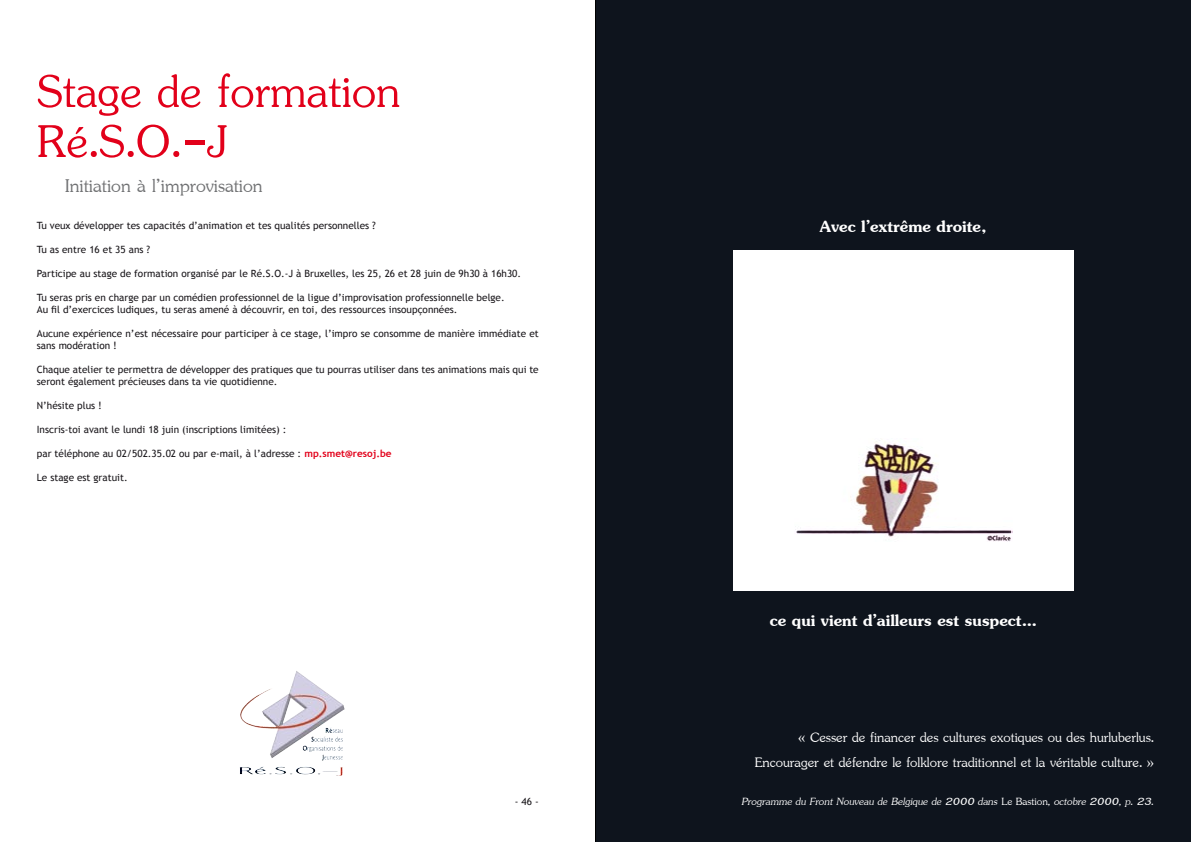
<style>
.page{position:relative;width:1191px;height:842px;background:#fff}
.page>*{position:absolute;margin:0;border:0;box-sizing:border-box;transform-origin:0 0}
.t1{font:70px/50px "Jasmine UPC";color:#e2001a}
.t2{font:28.1px "Jasmine UPC";color:#707173}
.t3{font:25px "Jasmine UPC Bold";color:#fff}
.t4{font:21px/25.2px "Jasmine UPC";color:#fff;text-align:right}
.t5{font:16px "Jasmine UPC Italic";color:#fff}
.t6{font:10px/12px "Trebuchet MS";color:#1a171b}
.s1{font-weight:700;color:#e2001a}
.s2{font-family:"Jasmine UPC"}
</style>
<div class="page">
<div style="left:595px;top:0;width:596px;height:842px;background:#0e141d"></div>
<hr style="left:595px;top:0;width:1px;height:842px;background:#000">
<div style="left:733px;top:251px;width:340px;height:340px;background:#fff"></div>
<img style="left:795px;top:441px;width:217px;height:100px">
<img style="left:240px;top:689px;width:38px;height:69px">
<h1 class="t1" style="left:37px;top:61px;width:365px">Stage de formation<br>Ré.S.O.-J</h1>
<h2 class="t2" style="left:65px;top:166px;width:199px">Initiation à l’improvisation</h2>
<p class="t6" style="left:37px;top:219px;width:340px">Tu veux développer tes capacités d’animation et tes qualités personnelles ?</p>
<p class="t6" style="left:37px;top:243px;width:115px">Tu as entre 16 et 35 ans ?</p>
<p class="t6" style="left:37px;top:267px;width:486px">Participe au stage de formation organisé par le Ré.S.O.-J à Bruxelles, les 25, 26 et 28 juin de 9h30 à 16h30.</p>
<p class="t6" style="left:37px;top:291px;width:469px">Tu seras pris en charge par un comédien professionnel de la ligue d’improvisation professionnelle belge.<br>Au fil d’exercices ludiques, tu seras amené à découvrir, en toi, des ressources insoupçonnées.</p>
<p class="t6" style="left:37px;top:327px;width:503px">Aucune expérience n’est nécessaire pour participer à ce stage, l’impro se consomme de manière immédiate et sans modération !</p>
<p class="t6" style="left:37px;top:363px;width:503px">Chaque atelier te permettra de développer des pratiques que tu pourras utiliser dans tes animations mais qui te seront également précieuses dans ta vie quotidienne.</p>
<p class="t6" style="left:37px;top:399px;width:66px">N’hésite plus !</p>
<p class="t6" style="left:37px;top:423px;width:251px">Inscris-toi avant le lundi 18 juin (inscriptions limitées) :</p>
<p class="t6" style="left:37px;top:447px;width:356px">par téléphone au 02/502.35.02 ou par e-mail, à l’adresse : <span class="s1">mp.smet@resoj.be</span></p>
<p class="t6" style="left:37px;top:471px;width:92px">Le stage est gratuit.</p>
<p class="t6" style="left:515px;top:796px;width:25px">- 46 -</p>
<h3 class="t3" style="left:819px;top:208px;width:168px">Avec l’extrême droite,</h3>
<h3 class="t3" style="left:770px;top:602px;width:268px">ce qui vient d’ailleurs est suspect…</h3>
<h3 class="t4" style="left:754px;top:723px;width:401px">« Cesser de financer des cultures exotiques ou des hurluberlus.<br>Encourager et défendre le folklore traditionnel et la véritable culture. »</h3>
<h3 class="t5" style="left:742px;top:790px;width:414px">Programme du Front Nouveau de Belgique de 2000 dans <span class="s2">Le Bastion</span>, octobre 2000, p. 23.</h3>
</div>
